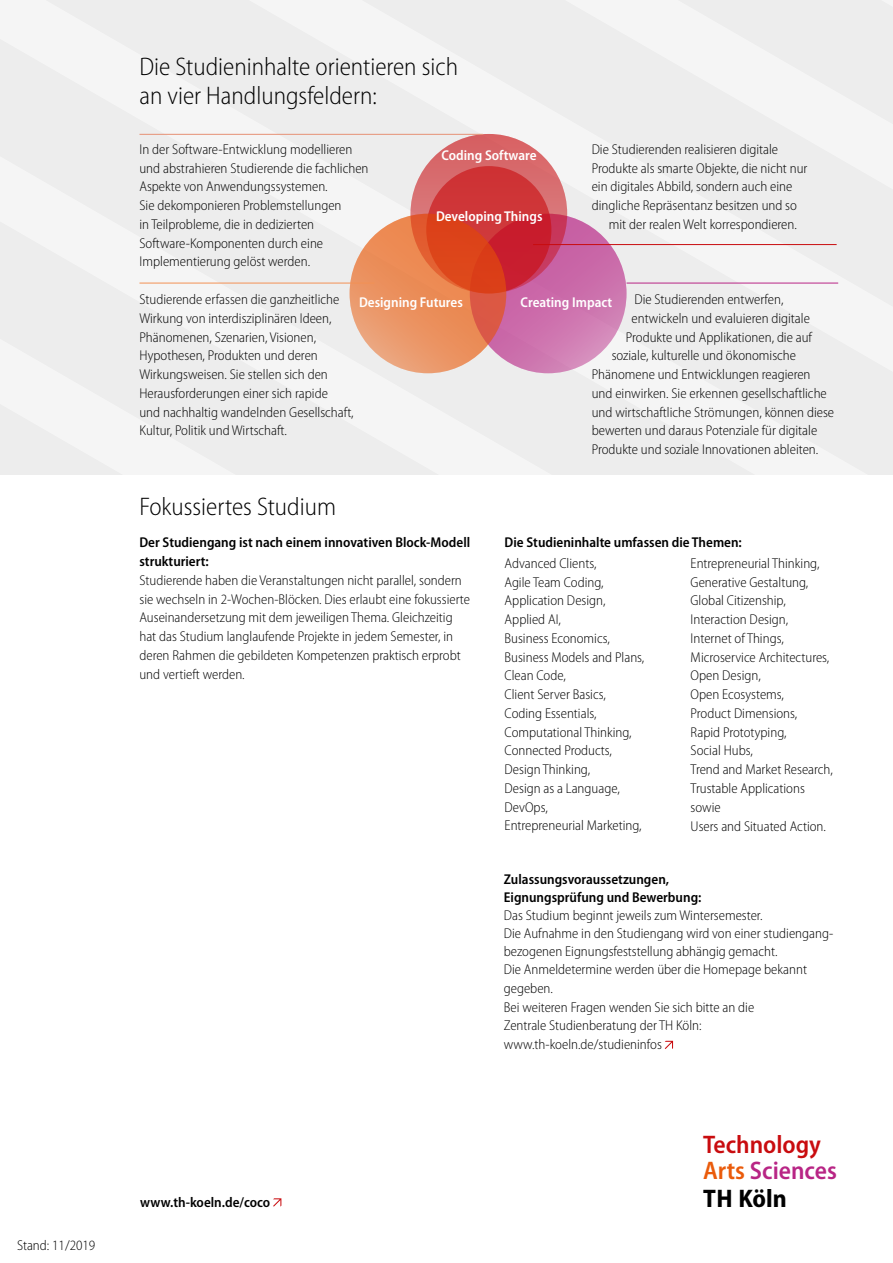
<style>
.page{position:relative;width:893px;height:1263px;background:#fff}
.page>*{position:absolute;margin:0;border:0;box-sizing:border-box;transform-origin:0 0}
.t1{font:300 semi-condensed 25.5px/28px "Myriad Pro";color:#000}
.t2{font:600 semi-condensed 25.5px/25.5px "Myriad Pro";color:#c90c0f}
.t3{font:700 semi-condensed 25.5px "Myriad Pro";color:#000}
.t4{font:300 semi-condensed 14.25px/18.8px "Myriad Pro";color:#000}
.t5{font:600 semi-condensed 14.25px/18.8px "Myriad Pro";color:#000}
.t6{font:600 semi-condensed 14.25px "Myriad Pro";color:#fff}
.s1{color:#ea5b0b}
.s2{color:#b82585}
</style>
<div class="page">
<div style="left:46px;top:0;width:847px;height:14px;background:#ededed"></div>
<div style="left:0;top:14px;width:893px;height:460px;background:#ededed"></div>
<svg style="left:470px;top:214px;width:156px;height:159px;background:#cc70ab"></svg>
<svg style="left:350px;top:214px;width:156px;height:159px;background:#e98c5d"></svg>
<svg style="left:410px;top:134px;width:157px;height:159px;background:#d3443f"></svg>
<hr style="left:139px;top:134px;width:344px;height:1px;background:#e69175">
<hr style="left:139px;top:283px;width:235px;height:1px;background:#f39154">
<hr style="left:626px;top:283px;width:212px;height:1px;background:#b82585">
<hr style="left:533px;top:244px;width:304px;height:1px;background:#c90c0f">
<svg style="left:273px;top:1198px;width:8px;height:8px"></svg>
<svg style="left:665px;top:1041px;width:8px;height:8px"></svg>
<p class="t4" style="left:17px;top:1236px;width:80px">Stand: 11/2019</p>
<h1 class="t1" style="left:139px;top:53px;width:320px">Die Studieninhalte orientieren sich an vier Handlungsfeldern:</h1>
<p class="t4" style="left:139px;top:140px;width:231px">In der Software-Entwicklung modellieren und abstrahieren Studierende die fachlichen Aspekte von Anwendungssystemen.<br>Sie dekomponieren Problemstellungen<br>in Teilprobleme, die in dedizierten Software-Komponenten durch eine Implementierung gelöst werden.</p>
<p class="t6" style="left:441px;top:148px;width:97px">Coding Software</p>
<p class="t6" style="left:436px;top:208px;width:108px">Developing Things</p>
<p class="t4" style="left:592px;top:140px;width:188px">Die Studierenden realisieren digitale</p>
<p class="t4" style="left:592px;top:159px;width:217px">Produkte als smarte Objekte, die nicht nur</p>
<p class="t4" style="left:592px;top:178px;width:202px">ein digitales Abbild, sondern auch eine</p>
<p class="t4" style="left:592px;top:196px;width:207px">dingliche Repräsentanz besitzen und so</p>
<p class="t4" style="left:609px;top:215px;width:190px">mit der realen Welt korrespondieren.</p>
<p class="t4" style="left:139px;top:290px;width:201px">Studierende erfassen die ganzheitliche</p>
<p class="t6" style="left:359px;top:294px;width:105px">Designing Futures</p>
<p class="t6" style="left:521px;top:294px;width:93px">Creating Impact</p>
<p class="t4" style="left:139px;top:309px;width:216px">Wirkung von interdisziplinären Ideen, Phänomenen, Szenarien, Visionen, Hypothesen, Produkten und deren Wirkungsweisen. Sie stellen sich den Herausforderungen einer sich rapide<br>und nachhaltig wandelnden Gesellschaft, Kultur, Politik und Wirtschaft.</p>
<p class="t4" style="left:634px;top:290px;width:151px">Die Studierenden entwerfen,</p>
<p class="t4" style="left:632px;top:309px;width:180px">entwickeln und evaluieren digitale</p>
<p class="t4" style="left:626px;top:328px;width:188px">Produkte und Applikationen, die auf</p>
<p class="t4" style="left:612px;top:346px;width:186px">soziale, kulturelle und ökonomische</p>
<p class="t4" style="left:592px;top:365px;width:220px">Phänomene und Entwicklungen reagieren</p>
<p class="t4" style="left:592px;top:384px;width:237px">und einwirken. Sie erkennen gesellschaftliche</p>
<p class="t4" style="left:592px;top:403px;width:244px">und wirtschaftliche Strömungen, können diese</p>
<p class="t4" style="left:592px;top:421px;width:227px">bewerten und daraus Potenziale für digitale</p>
<p class="t4" style="left:592px;top:440px;width:228px">Produkte und soziale Innovationen ableiten.</p>
<h1 class="t1" style="left:139px;top:492px;width:198px">Fokussiertes Studium</h1>
<p class="t5" style="left:139px;top:533px;width:332px">Der Studiengang ist nach einem innovativen Block-Modell strukturiert:</p>
<p class="t4" style="left:139px;top:571px;width:332px">Studierende haben die Veranstaltungen nicht parallel, sondern sie wechseln in 2-Wochen-Blöcken. Dies erlaubt eine fokussierte Auseinandersetzung mit dem jeweiligen Thema. Gleichzeitig hat das Studium langlaufende Projekte in jedem Semester, in deren Rahmen die gebildeten Kompetenzen praktisch erprobt und vertieft werden.</p>
<p class="t5" style="left:505px;top:533px;width:239px">Die Studieninhalte umfassen die Themen:</p>
<p class="t4" style="left:505px;top:554px;width:141px">Advanced Clients,<br>Agile Team Coding,<br>Application Design,<br>Applied AI,<br>Business Economics,<br>Business Models and Plans,<br>Clean Code,<br>Client Server Basics,<br>Coding Essentials,<br>Computational Thinking,<br>Connected Products,<br>Design Thinking,<br>Design as a Language,<br>DevOps,<br>Entrepreneurial Marketing,</p>
<p class="t4" style="left:691px;top:554px;width:144px">Entrepreneurial Thinking,<br>Generative Gestaltung,<br>Global Citizenship,<br>Interaction Design,<br>Internet of Things,<br>Microservice Architectures,<br>Open Design,<br>Open Ecosystems,<br>Product Dimensions,<br>Rapid Prototyping,<br>Social Hubs,<br>Trend and Market Research,<br>Trustable Applications sowie<br>Users and Situated Action.</p>
<p class="t5" style="left:504px;top:870px;width:199px;line-height:18px">Zulassungsvoraussetzungen,<br>Eignungsprüfung und Bewerbung:</p>
<p class="t4" style="left:504px;top:906px;width:331px">Das Studium beginnt jeweils zum Wintersemester.<br>Die Aufnahme in den Studiengang wird von einer studiengang&shy;bezogenen Eignungsfeststellung abhängig gemacht.<br>Die Anmeldetermine werden über die Homepage bekannt gegeben.<br>Bei weiteren Fragen wenden Sie sich bitte an die<br>Zentrale Studienberatung der TH Köln: www.th-koeln.de/studieninfos</p>
<h1 class="t2" style="left:703px;top:1132px;width:135px">Technology<br><span class="s1">Arts</span> <span class="s2">Sciences</span></h1>
<p class="t5" style="left:140px;top:1193px;width:132px">www.th-koeln.de/coco</p>
<h1 class="t3" style="left:703px;top:1184px;width:85px">TH Köln</h1>
</div>
